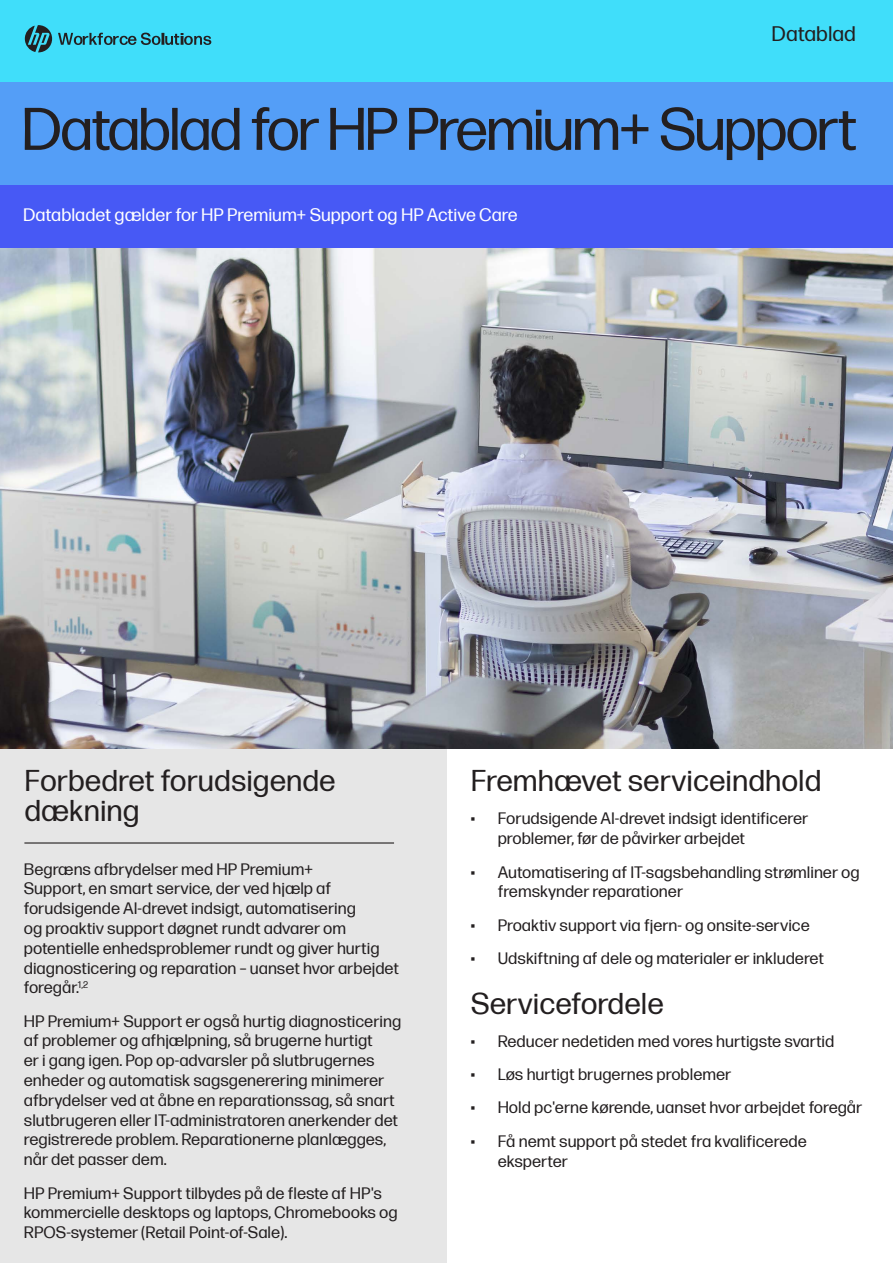
<style>
.page{position:relative;width:893px;height:1263px;background:#fff}
.page>*{position:absolute;margin:0;border:0;box-sizing:border-box;transform-origin:0 0}
.t1{font:60px "Forma DJR Display";color:#231f20}
.t2{font:30px/30px "Forma DJR Micro";color:#231f20}
.t3{font:21px "Forma DJR Micro";color:#231f20}
.t4{font:18px "Forma DJR Micro";color:#fff}
.t5{font:16.5px/19.8px "Forma DJR Micro";color:#231f20}
</style>
<div class="page">
<div style="left:0;top:82px;width:893px;height:103px;background:#549ef7"></div>
<div style="left:0;top:185px;width:893px;height:63px;background:#4759f5"></div>
<img style="left:0;top:248px;width:893px;height:501px">
<div style="left:0;top:749px;width:446px;height:514px;background:#e6e6e6"></div>
<hr style="left:24px;top:842px;width:370px;height:1px;background:#231f20">
<div style="left:0;top:0;width:893px;height:82px;background:#40defa"></div>
<svg style="left:58px;top:33px;width:153px;height:12px"></svg>
<svg style="left:25px;top:25px;width:27px;height:27px"></svg>
<p class="t3" style="left:772px;top:19px;width:86px">Datablad</p>
<h1 class="t1" style="left:23px;top:87px;width:835px">Datablad for HP Premium+ Support</h1>
<p class="t4" style="left:23px;top:201px;width:496px">Databladet gælder for HP Premium+ Support og HP Active Care</p>
<h2 class="t2" style="left:24px;top:763px;width:313px">Forbedret forudsigende dækning</h2>
<p class="t5" style="left:24px;top:858px;width:377px">Begræns afbrydelser med HP Premium+<br>Support, en smart service, der ved hjælp af forudsigende AI-drevet indsigt, automatisering<br>og proaktiv support døgnet rundt advarer om potentielle enhedsproblemer rundt og giver hurtig diagnosticering og reparation – uanset hvor arbejdet foregår.<sup>1,2</sup></p>
<p class="t5" style="left:24px;top:1010px;width:379px">HP Premium+ Support er også hurtig diagnosticering af problemer og afhjælpning, så brugerne hurtigt<br>er i gang igen. Pop op-advarsler på slutbrugernes enheder og automatisk sagsgenerering minimerer afbrydelser ved at åbne en reparationssag, så snart slutbrugeren eller IT-administratoren anerkender det registrerede problem. Reparationerne planlægges, når det passer dem.</p>
<p class="t5" style="left:24px;top:1182px;width:375px">HP Premium+ Support tilbydes på de fleste af HP's kommercielle desktops og laptops, Chromebooks og<br>RPOS-systemer (Retail Point-of-Sale).</p>
<h2 class="t2" style="left:471px;top:763px;width:352px">Fremhævet serviceindhold</h2>
<p class="t5" style="left:498px;top:808px;width:312px;text-indent:-27px">• Forudsigende AI-drevet indsigt identificerer problemer, før de påvirker arbejdet</p>
<p class="t5" style="left:498px;top:861px;width:363px;text-indent:-27px">• Automatisering af IT-sagsbehandling strømliner og fremskynder reparationer</p>
<p class="t5" style="left:471px;top:914px;width:341px">• Proaktiv support via fjern- og onsite-service</p>
<p class="t5" style="left:471px;top:947px;width:355px">• Udskiftning af dele og materialer er inkluderet</p>
<h2 class="t2" style="left:471px;top:986px;width:195px">Servicefordele</h2>
<p class="t5" style="left:471px;top:1030px;width:365px">• Reducer nedetiden med vores hurtigste svartid</p>
<p class="t5" style="left:471px;top:1063px;width:262px">• Løs hurtigt brugernes problemer</p>
<p class="t5" style="left:471px;top:1096px;width:393px">• Hold pc'erne kørende, uanset hvor arbejdet foregår</p>
<p class="t5" style="left:498px;top:1130px;width:311px;text-indent:-27px">• Få nemt support på stedet fra kvalificerede eksperter</p>
</div>
